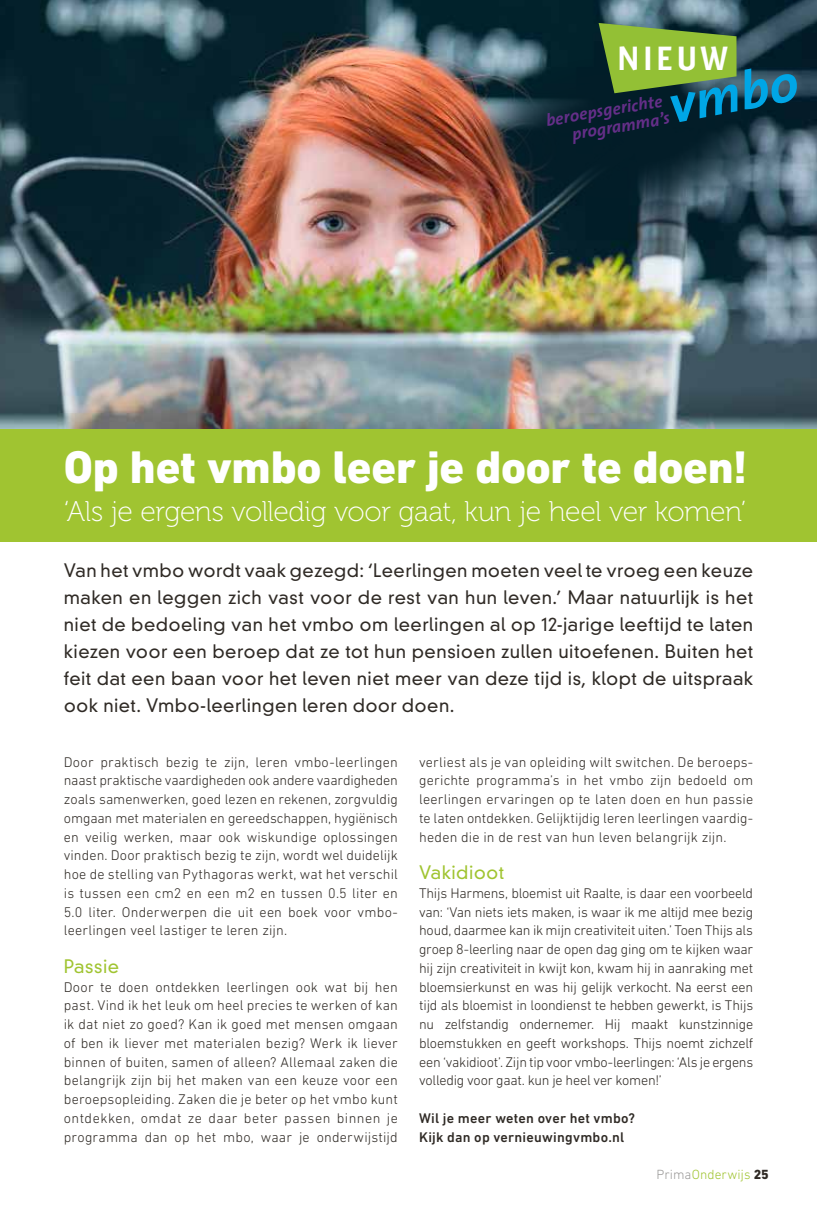
<style>
.page{position:relative;width:817px;height:1212px;background:#fff}
.page>*{position:absolute;margin:0;border:0;box-sizing:border-box;transform-origin:0 0}
.t1{font:italic 700 53.85px "The Sans";color:#00a6e6}
.t2{font:800 46.5px "DIN Next LT Pro";letter-spacing:-.005em;color:#fff}
.t3{font:700 36px "Inter Pol";letter-spacing:.08em;color:#fff}
.t4{font:28.5px "Museo 100";letter-spacing:-.015em;color:#fff}
.t5{font:300 18px/27px "DIN Neuzeit Grotesk Std";letter-spacing:.025em;color:#2f2a25;text-align:justify}
.t6{font:300 18px "DIN Neuzeit Grotesk Std";letter-spacing:.02em;color:#a0c431}
.t7{font:italic 700 17.1px/18px "The Sans";color:#652f89;text-align:right}
.t8{font:300 14.25px/18.8px "DIN Next LT Pro";letter-spacing:.01em;color:#2f2a25;text-align:justify}
.t9{font:500 14.25px/18.8px "DIN Next LT Pro";letter-spacing:.015em;color:#2f2a25}
.t10{font:300 13.5px "DIN Next LT Pro";letter-spacing:.01em;color:#a0c431}
.s1{color:#9a9998}
.s2{font-weight:800;color:#2f2a25}
</style>
<div class="page">
<img style="left:0;top:0;width:816px;height:429px">
<div style="left:0;top:429px;width:816px;height:113px;background:#a0c431"></div>
<svg style="left:476px;top:57px;width:291px;height:157px;background:#172d37"></svg>
<svg style="left:598px;top:23px;width:138px;height:70px;background:#759d3a"></svg>
<h3 class="t3" style="left:616px;top:34px;width:113px">NIEUW</h3>
<p class="t7" style="left:544px;top:111px;width:123px;rotate:-10deg">beroepsgerichte programma’s</p>
<h1 class="t1" style="left:660px;top:62px;width:132px;rotate:-11deg">vmbo</h1>
<h2 class="t2" style="left:64px;top:440px;width:685px">Op het vmbo leer je door te doen!</h2>
<h3 class="t4" style="left:64px;top:496px;width:684px">‘Als je ergens volledig voor gaat, kun je heel ver komen’</h3>
<p class="t5" style="left:64px;top:557px;width:690px">Van het vmbo wordt vaak gezegd: ‘Leerlingen moeten veel te vroeg een keuze maken en leggen zich vast voor de rest van hun leven.’ Maar natuurlijk is het niet de bedoeling van het vmbo om leerlingen al op 12-jarige leeftijd te laten kiezen voor een beroep dat ze tot hun pensioen zullen uitoefenen. Buiten het feit dat een baan voor het leven niet meer van deze tijd is, klopt de uitspraak ook niet. Vmbo-leerlingen leren door doen.</p>
<p class="t8" style="left:64px;top:752px;width:335px">Door praktisch bezig te zijn, leren vmbo-leerlingen naast praktische vaardigheden ook andere vaardigheden zoals samenwerken, goed lezen en rekenen, zorgvuldig omgaan met materialen en gereedschappen, hygiënisch en veilig werken, maar ook wiskundige oplossingen vinden. Door praktisch bezig te zijn, wordt wel duidelijk hoe de stelling van Pythagoras werkt, wat het verschil is tussen een cm2 en een m2 en tussen 0.5 liter en 5.0 liter. Onderwerpen die uit een boek voor vmbo&shy;leerlingen veel lastiger te leren zijn.</p>
<p class="t6" style="left:64px;top:955px;width:57px">Passie</p>
<p class="t8" style="left:64px;top:977px;width:335px">Door te doen ontdekken leerlingen ook wat bij hen past. Vind ik het leuk om heel precies te werken of kan ik dat niet zo goed? Kan ik goed met mensen omgaan of ben ik liever met materialen bezig? Werk ik liever binnen of buiten, samen of alleen? Allemaal zaken die belangrijk zijn bij het maken van een keuze voor een beroepsopleiding. Zaken die je beter op het vmbo kunt ontdekken, omdat ze daar beter passen binnen je programma dan op het mbo, waar je onderwijstijd</p>
<p class="t8" style="left:419px;top:752px;width:335px">verliest als je van opleiding wilt switchen. De beroeps&shy;gerichte programma’s in het vmbo zijn bedoeld om leerlingen ervaringen op te laten doen en hun passie te laten ontdekken. Gelijktijdig leren leerlingen vaardig&shy;heden die in de rest van hun leven belangrijk zijn.</p>
<p class="t6" style="left:419px;top:862px;width:86px">Vakidioot</p>
<p class="t8" style="left:419px;top:883px;width:335px">Thijs Harmens, bloemist uit Raalte, is daar een voorbeeld van: ‘Van niets iets maken, is waar ik me altijd mee bezig houd, daarmee kan ik mijn creativiteit uiten.’ Toen Thijs als groep 8-leerling naar de open dag ging om te kijken waar hij zijn creativiteit in kwijt kon, kwam hij in aanraking met bloemsierkunst en was hij gelijk verkocht. Na eerst een tijd als bloemist in loondienst te hebben gewerkt, is Thijs nu zelfstandig ondernemer. Hij maakt kunstzinnige bloemstukken en geeft workshops. Thijs noemt zichzelf een ‘vakidioot’. Zijn tip voor vmbo-leerlingen: ‘Als je ergens volledig voor gaat. kun je heel ver komen!’</p>
<p class="t9" style="left:419px;top:1108px;width:217px">Wil je meer weten over het vmbo?<br>Kijk dan op vernieuwingvmbo.nl</p>
<p class="t10" style="left:656px;top:1167px;width:114px"><span class="s1">Prima</span>Onderwijs <span class="s2">25</span></p>
</div>
